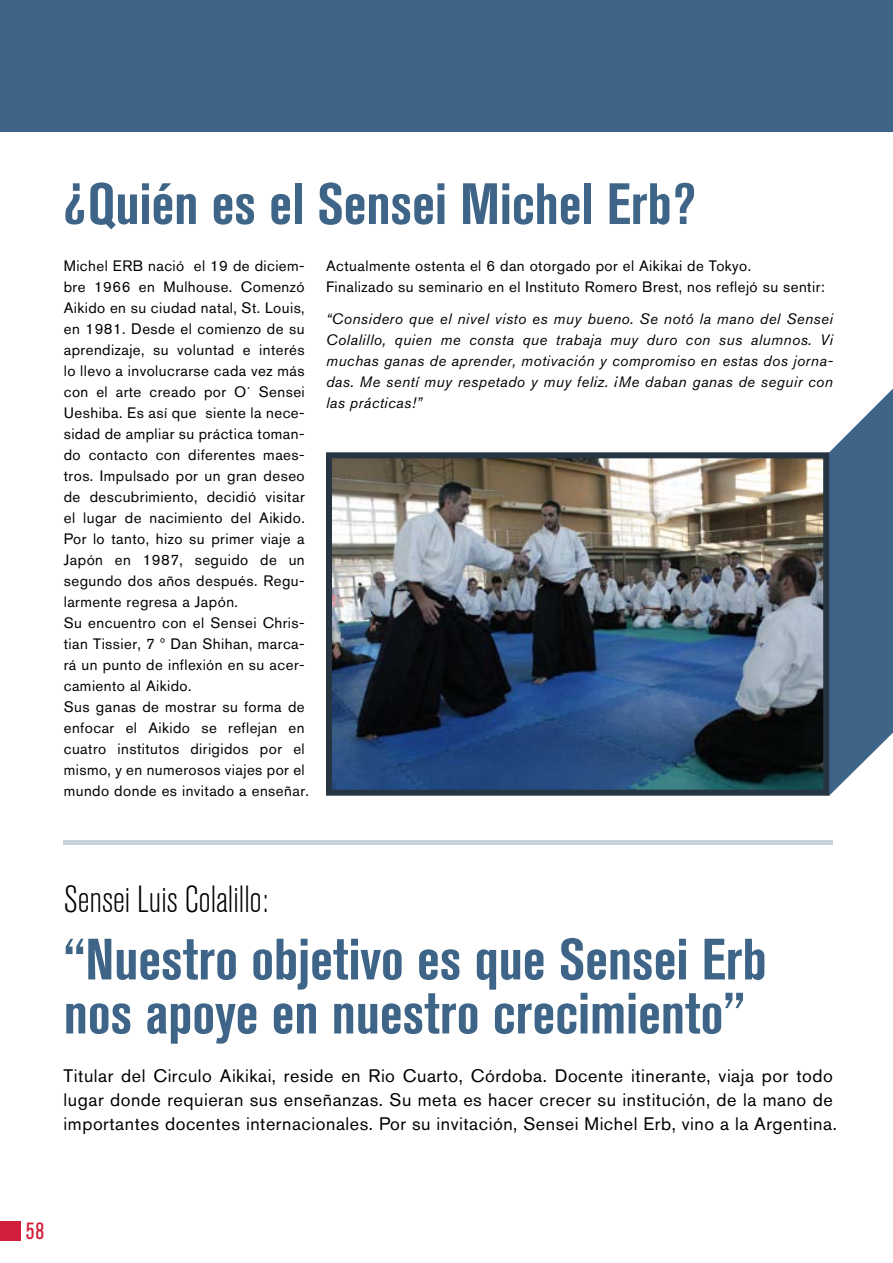
<style>
.page{position:relative;width:893px;height:1263px;background:#fff}
.page>*{position:absolute;margin:0;border:0;box-sizing:border-box;transform-origin:0 0}
.t1{font:700 condensed 57.6px/54px "Akzidenz Grotesk BQ";color:#3e6587}
.t2{font:300 condensed 37.5px "Akzidenz Grotesk BQ";color:#010101}
.t3{font:condensed 23.25px "Akzidenz Grotesk BQ";color:#d11f3d}
.t4{font:18px/24px "Akzidenz Grotesk BQ";letter-spacing:.03em;color:#010101}
.t5{font:15px/21px "Akzidenz Grotesk BQ";letter-spacing:.03em;color:#010101}
.t6{font:italic 15px/21px "Akzidenz Grotesk BQ";letter-spacing:.03em;color:#010101;text-align:justify}
</style>
<div class="page">
<div style="left:0;top:0;width:893px;height:131px;background:#3e6587"></div>
<hr style="left:64px;top:841px;width:769px;height:4px;background:#c5d1db">
<svg style="left:829px;top:388px;width:64px;height:408px;fill:#3e6587"></svg>
<img style="left:326px;top:452px;width:503px;height:344px">
<div style="left:0;top:1221px;width:20px;height:19px;background:#d11f3d"></div>
<h1 class="t1" style="left:64px;top:177px;width:633px">¿Quién es el Sensei Michel Erb?</h1>
<p class="t5" style="left:64px;top:255px;width:247px">Michel ERB nació el 19 de diciem&shy;bre 1966 en Mulhouse. Comenzó<br>Aikido en su ciudad natal, St. Louis, en 1981. Desde el comienzo de su aprendizaje, su voluntad e interés lo llevo a involucrarse cada vez más con el arte creado por O´ Sensei<br>Ueshiba. Es así que siente la nece&shy;sidad de ampliar su práctica toman&shy;do contacto con diferentes maes&shy;tros. Impulsado por un gran deseo de descubrimiento, decidió visitar el lugar de nacimiento del Aikido.<br>Por lo tanto, hizo su primer viaje a<br>Japón en 1987, seguido de un segundo dos años después. Regu&shy;larmente regresa a Japón.<br>Su encuentro con el Sensei Chris&shy;tian Tissier, 7 º Dan Shihan, marca&shy;rá un punto de inflexión en su acer&shy;camiento al Aikido.<br>Sus ganas de mostrar su forma de enfocar el Aikido se reflejan en cuatro institutos dirigidos por el mismo, y en numerosos viajes por el mundo donde es invitado a enseñar.</p>
<p class="t5" style="left:326px;top:255px;width:500px">Actualmente ostenta el 6 dan otorgado por el Aikikai de Tokyo.<br>Finalizado su seminario en el Instituto Romero Brest, nos reflejó su sentir:</p>
<p class="t6" style="left:326px;top:308px;width:508px">“Considero que el nivel visto es muy bueno. Se notó la mano del Sensei Colalillo, quien me consta que trabaja muy duro con sus alumnos. Vi muchas ganas de aprender, motivación y compromiso en estas dos jorna&shy;das. Me sentí muy respetado y muy feliz. ¡Me daban ganas de seguir con las prácticas!”</p>
<h2 class="t2" style="left:64px;top:879px;width:206px">Sensei Luis Colalillo:</h2>
<h1 class="t1" style="left:64px;top:932px;width:704px">“Nuestro objetivo es que Sensei Erb nos apoye en nuestro crecimiento”</h1>
<p class="t4" style="left:64px;top:1064px;width:775px">Titular del Circulo Aikikai, reside en Rio Cuarto, Córdoba. Docente itinerante, viaja por todo lugar donde requieran sus enseñanzas. Su meta es hacer crecer su institución, de la mano de importantes docentes internacionales. Por su invitación, Sensei Michel Erb, vino a la Argentina.</p>
<h3 class="t3" style="left:26px;top:1217px;width:20px">58</h3>
</div>
